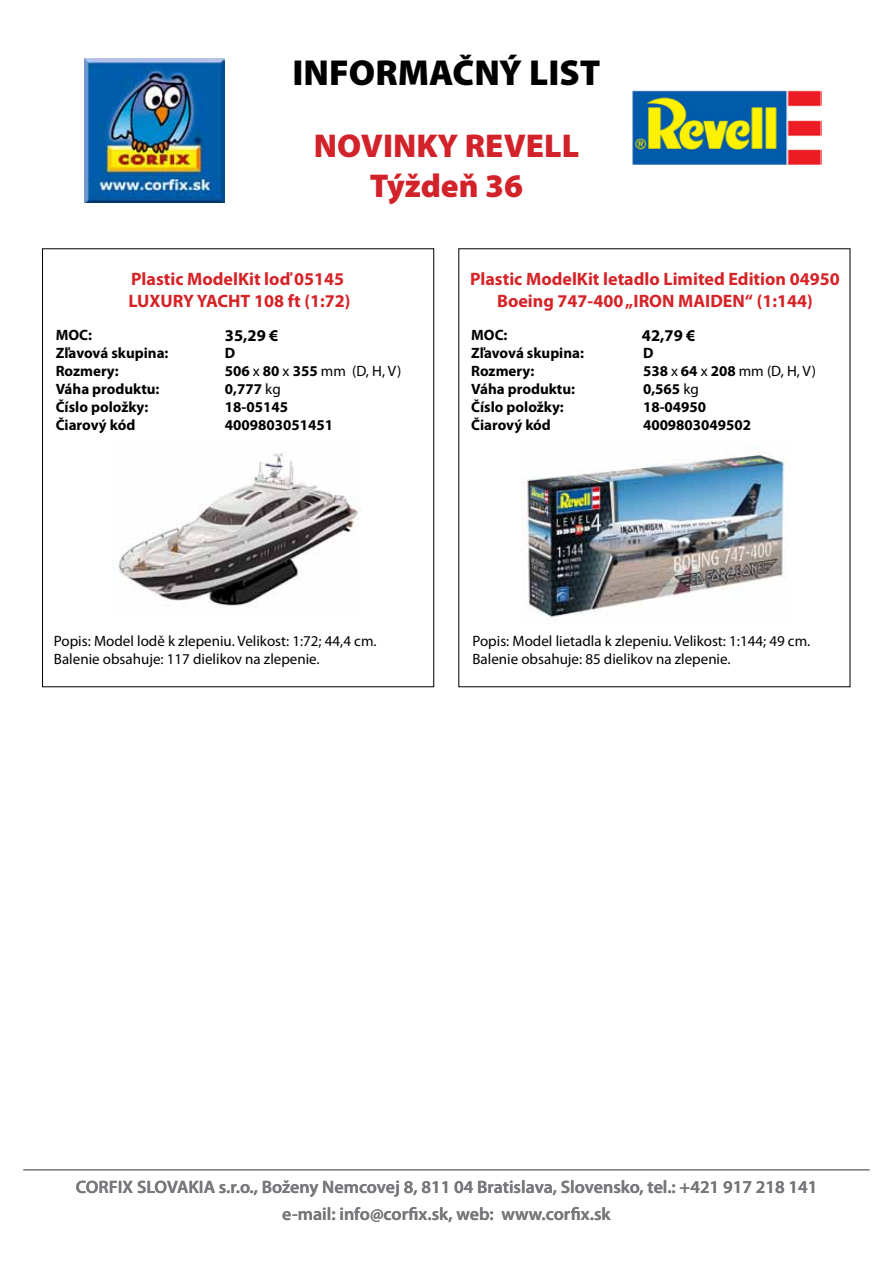
<style>
.page{position:relative;width:893px;height:1263px;background:#fff}
.page>*{position:absolute;margin:0;border:0;box-sizing:border-box;transform-origin:0 0}
.t1{font:900 36.3px "Myriad Pro";color:#000}
.t2{font:900 33.15px/39.8px "Myriad Pro";color:#d2232a;text-align:center}
.t3{font:600 18px/27px "Myriad Pro";color:#77787b;text-align:center}
.t4{font:700 18px/21.6px "Myriad Pro";color:#d52327}
.t5{font:700 16.5px "Myriad Pro";color:#000}
.t6{font:700 15px/18px "Myriad Pro";color:#000}
.t7{font:15px/18px "Myriad Pro";color:#000}
.s1{font-weight:400}
</style>
<div class="page">
<hr style="left:23px;top:1169px;width:847px;height:1px;background:#77787b">
<img style="left:632px;top:90px;width:190px;height:75px">
<img style="left:114px;top:453px;width:246px;height:154px">
<img style="left:522px;top:452px;width:267px;height:166px">
<img style="left:85px;top:58px;width:140px;height:145px">
<h1 class="t1" style="left:293px;top:52px;width:309px">INFORMAČNÝ LIST</h1>
<h2 class="t2" style="left:314px;top:126px;width:267px">NOVINKY REVELL<br>Týždeň 36</h2>
<p class="t4" style="left:129px;top:268px;width:223px">Plastic ModelKit loď 05145<br>LUXURY YACHT 108 ft (1:72)</p>
<p class="t4" style="left:470px;top:268px;width:371px;text-align:center">Plastic ModelKit letadlo Limited Edition 04950<br>Boeing 747-400 „IRON MAIDEN“ (1:144)</p>
<p class="t6" style="left:225px;top:344px;width:178px">D<br>506 <span class="s1">x</span> 80 <span class="s1">x</span> 355 <span class="s1">mm (D, H, V)<br></span>0,777 <span class="s1">kg<br></span>18-05145<br>4009803051451</p>
<p class="t6" style="left:643px;top:344px;width:174px">D<br>538 <span class="s1">x</span> 64 <span class="s1">x</span> 208 <span class="s1">mm (D, H, V)<br></span>0,565 <span class="s1">kg<br></span>18-04950<br>4009803049502</p>
<p class="t6" style="left:56px;top:325px;width:38px">MOC:</p>
<p class="t5" style="left:225px;top:325px;width:55px">35,29 €</p>
<p class="t5" style="left:642px;top:325px;width:55px">42,79 €</p>
<p class="t6" style="left:56px;top:343px;width:114px">Zľavová skupina:<br>Rozmery:<br>Váha produktu:<br>Číslo položky:<br>Čiarový kód</p>
<p class="t6" style="left:471px;top:325px;width:114px">MOC:<br>Zľavová skupina:<br>Rozmery:<br>Váha produktu:<br>Číslo položky:<br>Čiarový kód</p>
<p class="t7" style="left:54px;top:632px;width:324px">Popis: Model lodě k zlepeniu. Velikost: 1:72; 44,4 cm.<br>Balenie obsahuje: 117 dielikov na zlepenie.</p>
<p class="t7" style="left:472px;top:632px;width:339px">Popis: Model lietadla k zlepeniu. Velikost: 1:144; 49 cm.<br>Balenie obsahuje: 85 dielikov na zlepenie.</p>
<p class="t3" style="left:76px;top:1173px;width:743px">CORFIX SLOVAKIA s.r.o., Boženy Nemcovej 8, 811 04 Bratislava, Slovensko, tel.: +421 917 218 141 e-mail: info@corfix.sk, web: www.corfix.sk</p>
</div>
